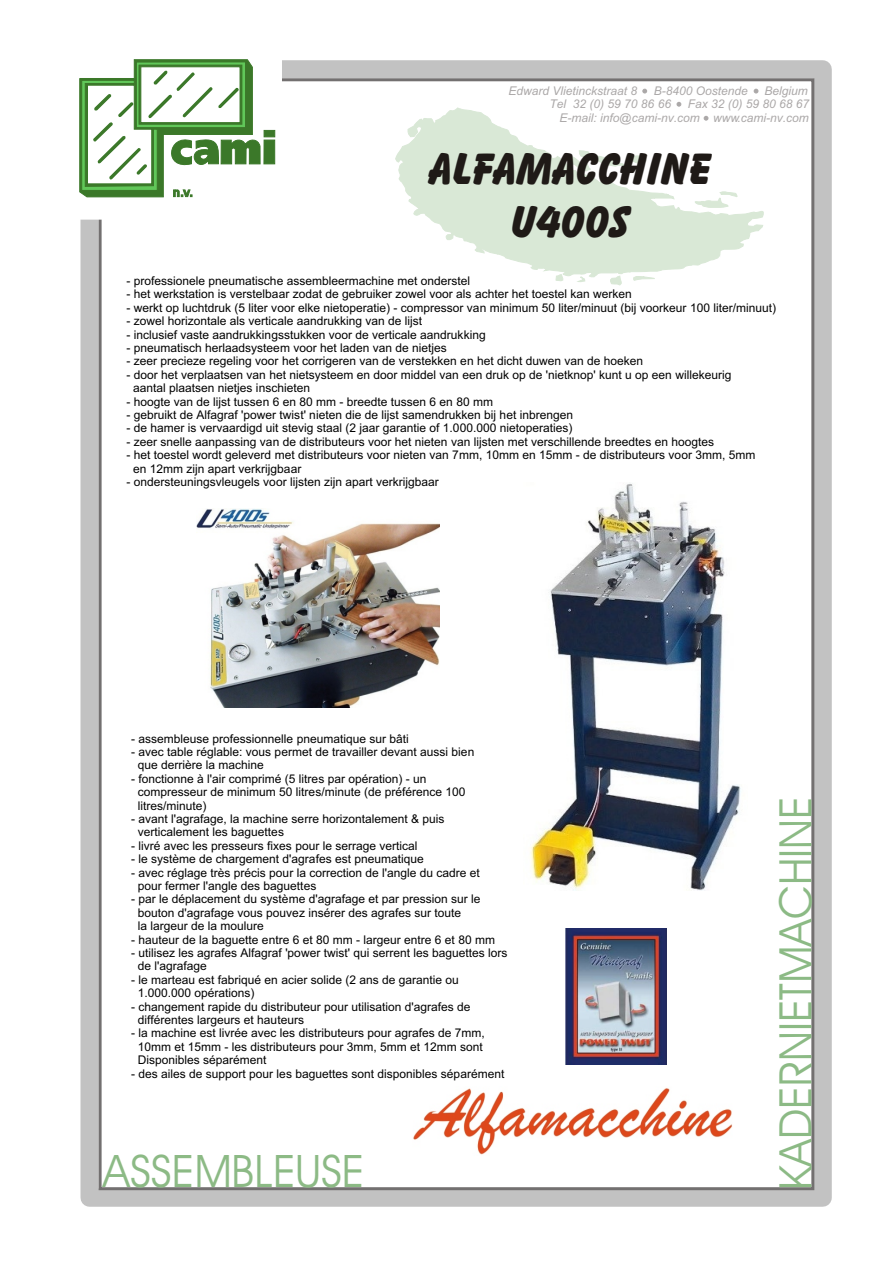
<style>
.page{position:relative;width:894px;height:1263px;background:#fff}
.page>*{position:absolute;margin:0;border:0;box-sizing:border-box;transform-origin:0 0}
.t1{font:45px "Avant Garde Bk BT";color:#8cba85}
.t2{font:45px/53.1px "Balloon X Bd BT";color:#1f1a17;text-align:center}
.t3{font:12px/13.4px "Arial";color:#000}
.t4{font:italic 12px/13.4px "Arial";color:#aba8a8;text-align:right}
</style>
<div class="page">
<div style="left:81px;top:60px;width:751px;height:1147px;border:18px solid #c2c2c2"></div>
<div style="left:56px;top:38px;width:226px;height:181px;background:#fff"></div>
<svg style="left:396px;top:107px;width:367px;height:170px;fill:#d9e8d6"></svg>
<svg style="left:568px;top:151px;width:57px;height:20px"></svg>
<svg style="left:632px;top:156px;width:14px;height:7px"></svg>
<svg style="left:694px;top:192px;width:44px;height:15px"></svg>
<svg style="left:610px;top:276px;width:11px;height:9px"></svg>
<svg style="left:578px;top:276px;width:7px;height:6px"></svg>
<svg style="left:556px;top:275px;width:7px;height:6px"></svg>
<svg style="left:633px;top:276px;width:21px;height:4px"></svg>
<div style="left:264px;top:140px;width:11px;height:24px;background:#3b7829;border:1px solid #3b7829"></div>
<div style="left:264px;top:130px;width:11px;height:7px;background:#3b7829"></div>
<svg style="left:80px;top:60px;width:180px;height:138px"></svg>
<svg style="left:643px;top:89px;width:4px;height:4px"></svg>
<svg style="left:754px;top:89px;width:4px;height:4px"></svg>
<svg style="left:677px;top:102px;width:4px;height:4px"></svg>
<svg style="left:704px;top:116px;width:4px;height:4px"></svg>
<img style="left:530px;top:483px;width:211px;height:407px">
<img style="left:413px;top:1088px;width:320px;height:67px">
<img style="left:566px;top:929px;width:101px;height:136px">
<img style="left:197px;top:508px;width:243px;height:199px">
<p class="t4" style="left:509px;top:85px;width:130px">Edward Vlietinckstraat 8</p>
<p class="t4" style="left:654px;top:85px;width:96px">B-8400 Oostende</p>
<p class="t4" style="left:765px;top:85px;width:45px">Belgium</p>
<p class="t4" style="left:550px;top:98px;width:123px">Tel 32 (0) 59 70 86 66</p>
<p class="t4" style="left:560px;top:98px;width:251px">Fax 32 (0) 59 80 68 67<br>E-mail: info@cami-nv.com www.cami-nv.com</p>
<h1 class="t2" style="left:429px;top:146px;width:284px">ALFAMACCHINE<br>U400S</h1>
<p class="t3" style="left:126px;top:275px;width:345px">- professionele pneumatische assembleermachine met onderstel</p>
<p class="t3" style="left:126px;top:289px;width:507px">- het werkstation is verstelbaar zodat de gebruiker zowel voor als achter het toestel kan werken</p>
<p class="t3" style="left:126px;top:302px;width:651px">- werkt op luchtdruk (5 liter voor elke nietoperatie) - compressor van minimum 50 liter/minuut (bij voorkeur 100 liter/minuut)</p>
<p class="t3" style="left:126px;top:315px;width:297px">- zowel horizontale als verticale aandrukking van de lijst</p>
<p class="t3" style="left:126px;top:329px;width:361px">- inclusief vaste aandrukkingsstukken voor de verticale aandrukking</p>
<p class="t3" style="left:126px;top:342px;width:322px">- pneumatisch herlaadsysteem voor het laden van de nietjes</p>
<p class="t3" style="left:126px;top:356px;width:518px">- zeer precieze regeling voor het corrigeren van de verstekken en het dicht duwen van de hoeken</p>
<p class="t3" style="left:133px;top:369px;width:600px;text-indent:-7px">- door het verplaatsen van het nietsysteem en door middel van een druk op de 'nietknop' kunt u op een willekeurig aantal plaatsen nietjes inschieten</p>
<p class="t3" style="left:126px;top:396px;width:368px">- hoogte van de lijst tussen 6 en 80 mm - breedte tussen 6 en 80 mm</p>
<p class="t3" style="left:126px;top:409px;width:448px">- gebruikt de Alfagraf 'power twist' nieten die de lijst samendrukken bij het inbrengen</p>
<p class="t3" style="left:126px;top:423px;width:448px">- de hamer is vervaardigd uit stevig staal (2 jaar garantie of 1.000.000 nietoperaties)</p>
<p class="t3" style="left:126px;top:436px;width:589px">- zeer snelle aanpassing van de distributeurs voor het nieten van lijsten met verschillende breedtes en hoogtes</p>
<p class="t3" style="left:133px;top:449px;width:624px;text-indent:-7px">- het toestel wordt geleverd met distributeurs voor nieten van 7mm, 10mm en 15mm - de distributeurs voor 3mm, 5mm en 12mm zijn apart verkrijgbaar</p>
<p class="t3" style="left:126px;top:476px;width:314px">- ondersteuningsvleugels voor lijsten zijn apart verkrijgbaar</p>
<p class="t3" style="left:131px;top:733px;width:279px">- assembleuse professionnelle pneumatique sur bâti</p>
<p class="t3" style="left:138px;top:746px;width:338px;text-indent:-7px">- avec table réglable: vous permet de travailler devant aussi bien que derrière la machine</p>
<p class="t3" style="left:138px;top:773px;width:329px;text-indent:-7px">- fonctionne à l'air comprimé (5 litres par opération) - un compresseur de minimum 50 litres/minute (de préférence 100 litres/minute)</p>
<p class="t3" style="left:138px;top:813px;width:308px;text-indent:-7px">- avant l'agrafage, la machine serre horizontalement &amp; puis verticalement les baguettes</p>
<p class="t3" style="left:131px;top:840px;width:288px">- livré avec les presseurs fixes pour le serrage vertical</p>
<p class="t3" style="left:131px;top:853px;width:294px">- le système de chargement d'agrafes est pneumatique</p>
<p class="t3" style="left:138px;top:867px;width:344px;text-indent:-7px">- avec réglage très précis pour la correction de l'angle du cadre et pour fermer l'angle des baguettes</p>
<p class="t3" style="left:138px;top:894px;width:344px;text-indent:-7px">- par le déplacement du système d'agrafage et par pression sur le bouton d'agrafage vous pouvez insérer des agrafes sur toute<br>la largeur de la moulure</p>
<p class="t3" style="left:131px;top:934px;width:365px">- hauteur de la baguette entre 6 et 80 mm - largeur entre 6 et 80 mm</p>
<p class="t3" style="left:138px;top:947px;width:371px;text-indent:-7px">- utilisez les agrafes Alfagraf 'power twist' qui serrent les baguettes lors de l'agrafage</p>
<p class="t3" style="left:138px;top:974px;width:323px;text-indent:-7px">- le marteau est fabriqué en acier solide (2 ans de garantie ou<br>1.000.000 opérations)</p>
<p class="t3" style="left:138px;top:1001px;width:334px;text-indent:-7px">- changement rapide du distributeur pour utilisation d'agrafes de différentes largeurs et hauteurs</p>
<p class="t3" style="left:138px;top:1028px;width:349px;text-indent:-7px">- la machine est livrée avec les distributeurs pour agrafes de 7mm,<br>10mm et 15mm - les distributeurs pour 3mm, 5mm et 12mm sont<br>Disponibles séparément</p>
<p class="t3" style="left:131px;top:1068px;width:375px">- des ailes de support pour les baguettes sont disponibles séparément</p>
<h1 class="t1" style="left:103px;top:1153px;width:263px">ASSEMBLEUSE</h1>
<h1 class="t1" style="left:777px;top:1190px;width:395px;rotate:-90deg">KADERNIETMACHINE</h1>
</div>
